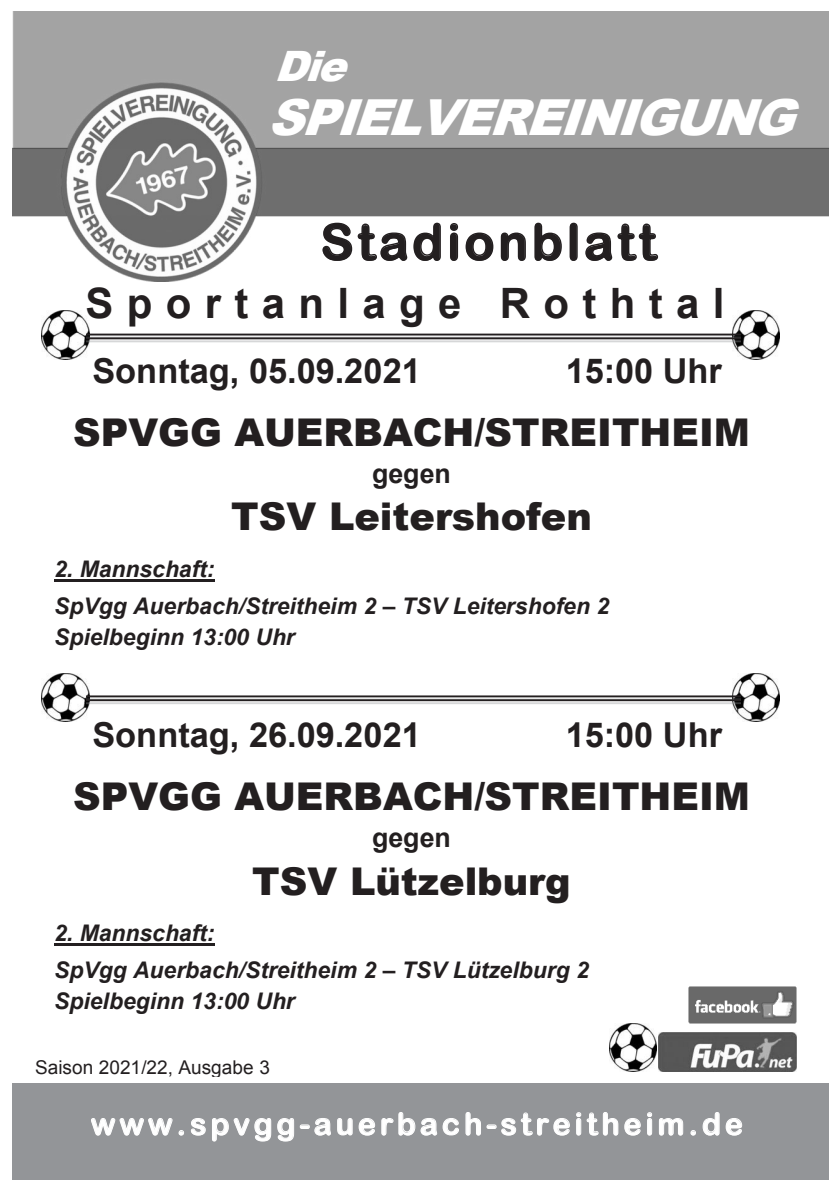
<style>
.page{position:relative;width:840px;height:1191px;background:#fff}
.page>*{position:absolute;margin:0;border:0;box-sizing:border-box;transform-origin:0 0}
.t1{font:italic 900 49.6px "Arial";color:#fff}
.t2{font:49.6px "Arial Rounded MT Bold";letter-spacing:.075em;color:#231f20}
.t3{font:700 41.8px "Arial";letter-spacing:.315em;color:#231f20}
.t4{font:italic 900 41.8px "Arial";color:#fff}
.t5{font:900 38.2px "Arial";color:#231f20}
.t6{font:700 34.4px "Arial";color:#231f20}
.t7{font:30.4px "Arial Rounded MT Bold";letter-spacing:.125em;color:#fff}
.t8{font:700 26.8px "Arial";color:#231f20}
.t9{font:italic 700 22.8px/37.8px "Arial";color:#231f20}
.t10{font:19px "Arial";color:#231f20}
</style>
<div class="page">
<img style="left:12px;top:11px;width:816px;height:271px">
<img style="left:42px;top:311px;width:47px;height:48px">
<img style="left:732px;top:311px;width:47px;height:48px">
<img style="left:688px;top:986px;width:108px;height:38px">
<img style="left:609px;top:1024px;width:47px;height:47px">
<img style="left:658px;top:1032px;width:138px;height:39px">
<img style="left:42px;top:673px;width:48px;height:48px">
<img style="left:732px;top:673px;width:47px;height:48px">
<div style="left:13px;top:1083px;width:815px;height:96px;background:#939598"></div>
<hr style="left:86px;top:336px;width:654px;height:2px;background:#eeefef">
<hr style="left:86px;top:340px;width:654px;height:2px;background:#939598;opacity:.38">
<hr style="left:86px;top:333px;width:654px;height:2px;background:#231f20">
<hr style="left:86px;top:337px;width:654px;height:2px;background:#231f20">
<hr style="left:54px;top:579px;width:160px;height:2px;background:#231f20">
<hr style="left:54px;top:943px;width:160px;height:2px;background:#231f20">
<hr style="left:86px;top:698px;width:654px;height:2px;background:#e8e9e9">
<hr style="left:86px;top:702px;width:654px;height:2px;background:#d6d7d8">
<hr style="left:86px;top:695px;width:654px;height:2px;background:#231f20">
<hr style="left:86px;top:699px;width:654px;height:2px;background:#231f20">
<p class="t4" style="left:274px;top:35px;width:92px">Die</p>
<p class="t1" style="left:267px;top:81px;width:550px">SPIELVEREINIGUNG</p>
<p class="t2" style="left:320px;top:213px;width:337px">Stadionblatt</p>
<p class="t3" style="left:85px;top:275px;width:640px">Sportanlage Rothtal</p>
<p class="t6" style="left:92px;top:348px;width:329px">Sonntag, 05.09.2021</p>
<p class="t6" style="left:565px;top:348px;width:158px">15:00 Uhr</p>
<p class="t5" style="left:73px;top:404px;width:678px">SPVGG AUERBACH/STREITHEIM</p>
<p class="t8" style="left:372px;top:456px;width:80px">gegen</p>
<p class="t5" style="left:231px;top:489px;width:362px">TSV Leitershofen</p>
<p class="t9" style="left:54px;top:550px;width:556px">2. Mannschaft:<br>SpVgg Auerbach/Streitheim 2 – TSV Leitershofen 2</p>
<p class="t9" style="left:54px;top:618px;width:242px">Spielbeginn 13:00 Uhr</p>
<p class="t6" style="left:92px;top:712px;width:329px">Sonntag, 26.09.2021</p>
<p class="t6" style="left:565px;top:712px;width:158px">15:00 Uhr</p>
<p class="t5" style="left:73px;top:768px;width:678px">SPVGG AUERBACH/STREITHEIM</p>
<p class="t8" style="left:372px;top:820px;width:80px">gegen</p>
<p class="t5" style="left:252px;top:853px;width:320px">TSV Lützelburg</p>
<p class="t9" style="left:54px;top:914px;width:536px">2. Mannschaft:<br>SpVgg Auerbach/Streitheim 2 – TSV Lützelburg 2</p>
<p class="t9" style="left:54px;top:982px;width:242px">Spielbeginn 13:00 Uhr</p>
<p class="t10" style="left:35px;top:1054px;width:236px">Saison 2021/22, Ausgabe 3</p>
<p class="t7" style="left:91px;top:1105px;width:653px">www.spvgg-auerbach-streitheim.de</p>
</div>
